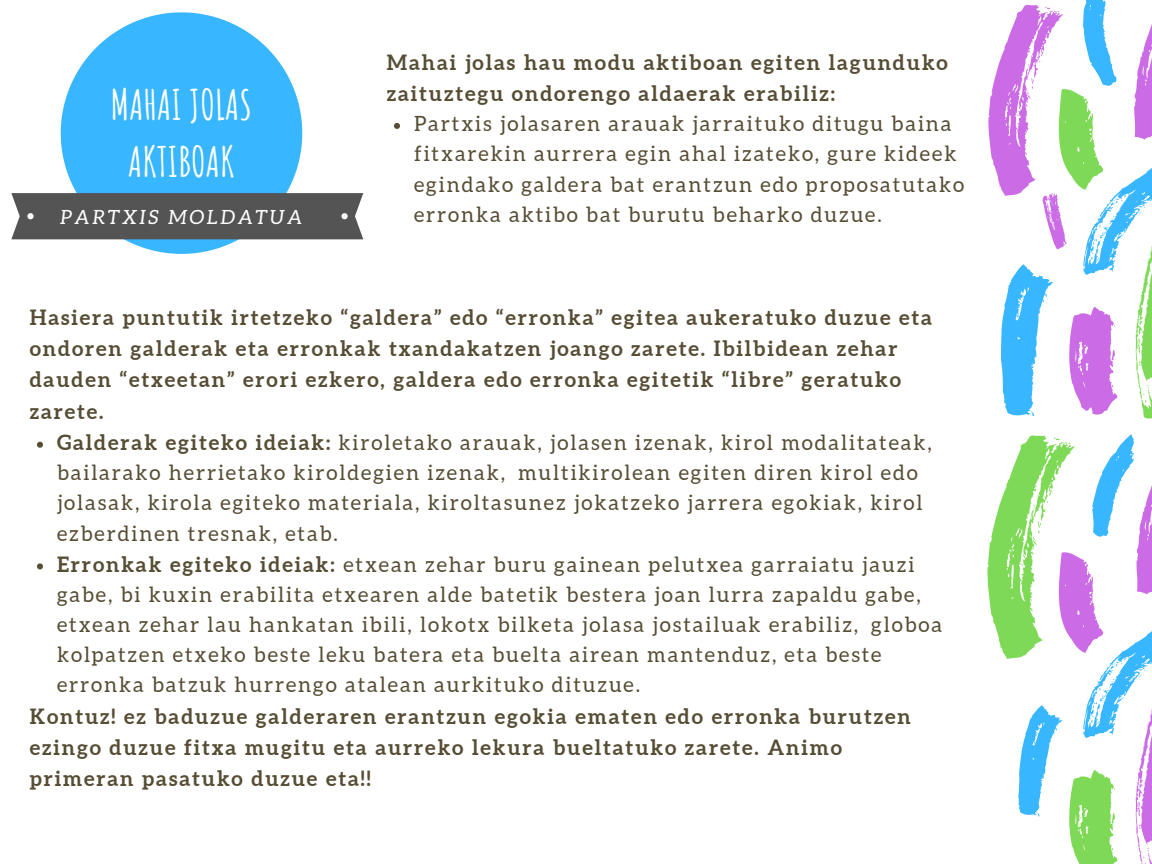
<style>
.page{position:relative;width:1152px;height:864px;background:#fff}
.page>*{position:absolute;margin:0;border:0;box-sizing:border-box;transform-origin:0 0}
.t1{font:700 40.95px/57px "Amatic SC";color:#fff;text-align:center}
.t2{font:21px/30.3px "Aleo";letter-spacing:.09em;color:#564d34}
.t3{font:700 21px/31.3px "Aleo";letter-spacing:.09em;color:#564d34}
.t4{font:italic 19.5px "Aleo";letter-spacing:.15em;color:#fff}
.s1{font-weight:700}
</style>
<div class="page">
<svg style="left:61px;top:12px;width:241px;height:242px;fill:#38b6ff"></svg>
<div style="left:11px;top:193px;width:352px;height:46px;background:#545454"></div>
<svg style="left:37px;top:442px;width:6px;height:6px"></svg>
<svg style="left:37px;top:563px;width:6px;height:6px"></svg>
<svg style="left:988px;top:0;width:164px;height:419px"></svg>
<svg style="left:988px;top:434px;width:164px;height:430px"></svg>
<svg style="left:394px;top:123px;width:6px;height:6px"></svg>
<h1 class="t1" style="left:111px;top:76px;width:143px">MAHAI JOLAS<br>AKTIBOAK</h1>
<p class="t4" style="left:61px;top:206px;width:243px">PARTXIS MOLDATUA</p>
<p class="t3" style="left:387px;top:46px;width:563px">Mahai jolas hau modu aktiboan egiten lagunduko zaituztegu ondorengo aldaerak erabiliz:</p>
<p class="t2" style="left:414px;top:109px;width:552px">Partxis jolasaren arauak jarraituko ditugu baina fitxarekin aurrera egin ahal izateko, gure kideek egindako galdera bat erantzun edo proposatutako erronka aktibo bat burutu beharko duzue.</p>
<p class="t3" style="left:30px;top:301px;width:904px">Hasiera puntutik irtetzeko “galdera” edo “erronka” egitea aukeratuko duzue eta ondoren galderak eta erronkak txandakatzen joango zarete. Ibilbidean zehar dauden “etxeetan” erori ezkero, galdera edo erronka egitetik “libre” geratuko zarete.</p>
<p class="t2" style="left:57px;top:427px;width:887px"><span class="s1">Galderak egiteko ideiak:</span> kiroletako arauak, jolasen izenak, kirol modalitateak, bailarako herrietako kiroldegien izenak, multikirolean egiten diren kirol edo jolasak, kirola egiteko materiala, kiroltasunez jokatzeko jarrera egokiak, kirol ezberdinen tresnak, etab.<br><span class="s1">Erronkak egiteko ideiak:</span> etxean zehar buru gainean pelutxea garraiatu jauzi gabe, bi kuxin erabilita etxearen alde batetik bestera joan lurra zapaldu gabe, etxean zehar lau hankatan ibili, lokotx bilketa jolasa jostailuak erabiliz, globoa kolpatzen etxeko beste leku batera eta buelta airean mantenduz, eta beste erronka batzuk hurrengo atalean aurkituko dituzue.</p>
<p class="t3" style="left:30px;top:700px;width:882px">Kontuz! ez baduzue galderaren erantzun egokia ematen edo erronka burutzen ezingo duzue fitxa mugitu eta aurreko lekura bueltatuko zarete. Animo primeran pasatuko duzue eta!!</p>
</div>
